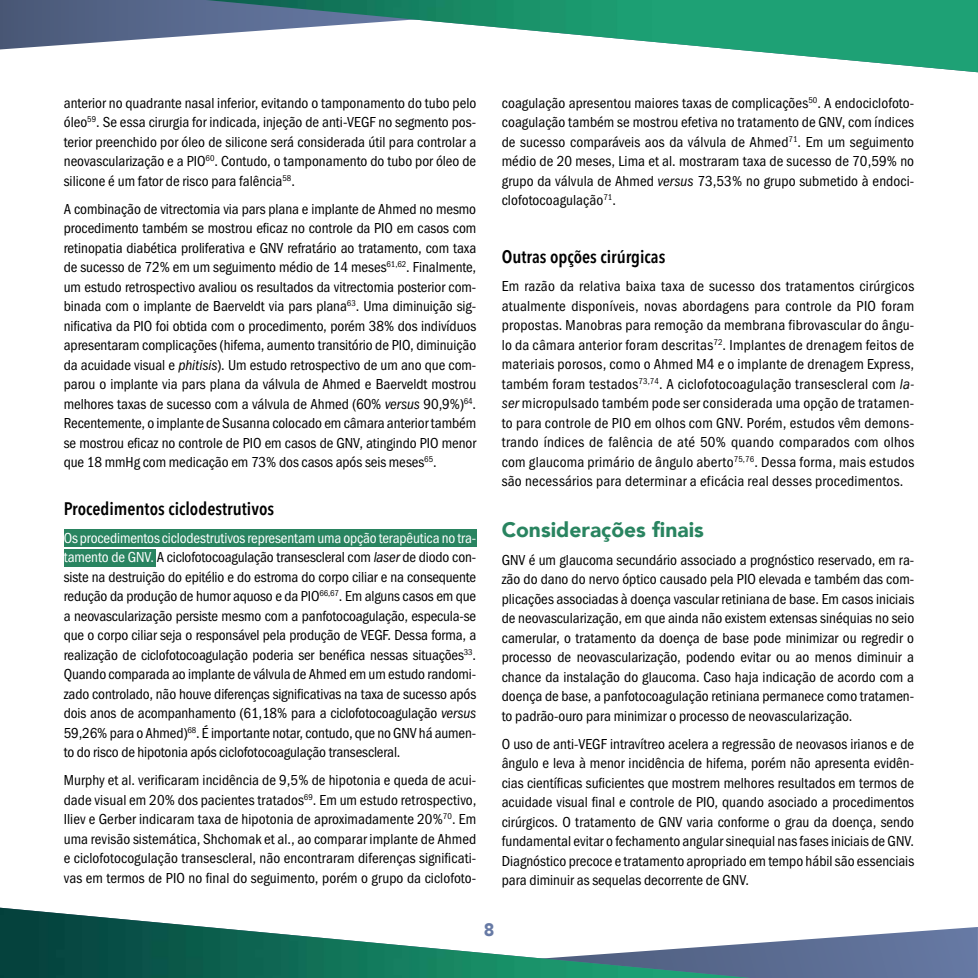
<style>
.page{position:relative;width:978px;height:978px;background:#fff}
.page>*{position:absolute;margin:0;border:0;box-sizing:border-box;transform-origin:0 0}
.t1{font:900 21px "Avenir LT";color:#298460}
.t2{font:600 condensed 18px "Avenir Next LT Pro";color:#000}
.t3{font:900 18px "Avenir LT";color:#677aa5}
.t4{font:15px/19.5px "Franklin Gothic URW Con Boo";color:#000;text-align:justify}
.s1{font-family:"Franklin Gothic URW Con Boo Ita"}
.s2{color:#fff}
</style>
<div class="page">
<div style="left:64px;top:530px;width:412px;height:17px;background:#298460"></div>
<div style="left:64px;top:549px;width:92px;height:17px;background:#298460"></div>
<img style="left:0;top:0;width:978px;height:72px">
<img style="left:0;top:907px;width:978px;height:71px">
<p class="t4" style="left:64px;top:93px;width:414px">anterior no quadrante nasal inferior, evitando o tamponamento do tubo pelo óleo<sup>59</sup>. Se essa cirurgia for indicada, injeção de anti-VEGF no segmento pos&shy;terior preenchido por óleo de silicone será considerada útil para controlar a neovascularização e a PIO<sup>60</sup>. Contudo, o tamponamento do tubo por óleo de silicone é um fator de risco para falência<sup>58</sup>.</p>
<p class="t4" style="left:64px;top:199px;width:414px">A combinação de vitrectomia via pars plana e implante de Ahmed no mesmo procedimento também se mostrou eficaz no controle da PIO em casos com retinopatia diabética proliferativa e GNV refratário ao tratamento, com taxa de sucesso de 72% em um seguimento médio de 14 meses<sup>61,62</sup>. Finalmente, um estudo retrospectivo avaliou os resultados da vitrectomia posterior com&shy;binada com o implante de Baerveldt via pars plana<sup>63</sup>. Uma diminuição sig&shy;nificativa da PIO foi obtida com o procedimento, porém 38% dos indivíduos apresentaram complicações (hifema, aumento transitório de PIO, diminuição da acuidade visual e <span class="s1">phitisis</span>). Um estudo retrospectivo de um ano que com&shy;parou o implante via pars plana da válvula de Ahmed e Baerveldt mostrou melhores taxas de sucesso com a válvula de Ahmed (60% <span class="s1">versus</span> 90,9%)<sup>64</sup>.<br>Recentemente, o implante de Susanna colocado em câmara anterior também se mostrou eficaz no controle de PIO em casos de GNV, atingindo PIO menor que 18 mmHg com medicação em 73% dos casos após seis meses<sup>65</sup>.</p>
<p class="t2" style="left:64px;top:498px;width:212px">Procedimentos ciclodestrutivos</p>
<p class="t4" style="left:64px;top:528px;width:414px"><span class="s2">Os procedimentos ciclodestrutivos representam uma opção terapêutica no tra&shy;tamento de GNV.</span> A ciclofotocoagulação transescleral com <span class="s1">laser</span> de diodo con&shy;siste na destruição do epitélio e do estroma do corpo ciliar e na consequente redução da produção de humor aquoso e da PIO<sup>66,67</sup>. Em alguns casos em que a neovascularização persiste mesmo com a panfotocoagulação, especula-se que o corpo ciliar seja o responsável pela produção de VEGF. Dessa forma, a realização de ciclofotocoagulação poderia ser benéfica nessas situações<sup>33</sup>.<br>Quando comparada ao implante de válvula de Ahmed em um estudo randomi&shy;zado controlado, não houve diferenças significativas na taxa de sucesso após dois anos de acompanhamento (61,18% para a ciclofotocoagulação <span class="s1">versus </span>59,26% para o Ahmed)<sup>68</sup>. É importante notar, contudo, que no GNV há aumen&shy;to do risco de hipotonia após ciclofotocoagulação transescleral.</p>
<p class="t4" style="left:64px;top:770px;width:414px">Murphy et al. verificaram incidência de 9,5% de hipotonia e queda de acui&shy;dade visual em 20% dos pacientes tratados<sup>69</sup>. Em um estudo retrospectivo, Iliev e Gerber indicaram taxa de hipotonia de aproximadamente 20%<sup>70</sup>. Em uma revisão sistemática, Shchomak et al., ao comparar implante de Ahmed e ciclofotocogulação transescleral, não encontraram diferenças significati&shy;vas em termos de PIO no final do seguimento, porém o grupo da ciclofoto-</p>
<p class="t4" style="left:502px;top:93px;width:414px">coagulação apresentou maiores taxas de complicações<sup>50</sup>. A endociclofoto&shy;coagulação também se mostrou efetiva no tratamento de GNV, com índices de sucesso comparáveis aos da válvula de Ahmed<sup>71</sup>. Em um seguimento médio de 20 meses, Lima et al. mostraram taxa de sucesso de 70,59% no grupo da válvula de Ahmed <span class="s1">versus</span> 73,53% no grupo submetido à endoci&shy;clofotocoagulação<sup>71</sup>.</p>
<p class="t2" style="left:502px;top:246px;width:165px">Outras opções cirúrgicas</p>
<p class="t4" style="left:502px;top:276px;width:414px">Em razão da relativa baixa taxa de sucesso dos tratamentos cirúrgicos atualmente disponíveis, novas abordagens para controle da PIO foram propostas. Manobras para remoção da membrana fibrovascular do ângu&shy;lo da câmara anterior foram descritas<sup>72</sup>. Implantes de drenagem feitos de materiais porosos, como o Ahmed M4 e o implante de drenagem Express, também foram testados<sup>73,74</sup>. A ciclofotocoagulação transescleral com <span class="s1">la&shy;ser</span> micropulsado também pode ser considerada uma opção de tratamen&shy;to para controle de PIO em olhos com GNV. Porém, estudos vêm demons&shy;trando índices de falência de até 50% quando comparados com olhos com glaucoma primário de ângulo aberto<sup>75,76</sup>. Dessa forma, mais estudos são necessários para determinar a eficácia real desses procedimentos.</p>
<h1 class="t1" style="left:502px;top:517px;width:204px">Considerações finais</h1>
<p class="t4" style="left:502px;top:550px;width:414px">GNV é um glaucoma secundário associado a prognóstico reservado, em ra&shy;zão do dano do nervo óptico causado pela PIO elevada e também das com&shy;plicações associadas à doença vascular retiniana de base. Em casos iniciais de neovascularização, em que ainda não existem extensas sinéquias no seio camerular, o tratamento da doença de base pode minimizar ou regredir o processo de neovascularização, podendo evitar ou ao menos diminuir a chance da instalação do glaucoma. Caso haja indicação de acordo com a doença de base, a panfotocoagulação retiniana permanece como tratamen&shy;to padrão-ouro para minimizar o processo de neovascularização.</p>
<p class="t4" style="left:502px;top:734px;width:414px">O uso de anti-VEGF intravítreo acelera a regressão de neovasos irianos e de ângulo e leva à menor incidência de hifema, porém não apresenta evidên&shy;cias científicas suficientes que mostrem melhores resultados em termos de acuidade visual final e controle de PIO, quando asociado a procedimentos cirúrgicos. O tratamento de GNV varia conforme o grau da doença, sendo fundamental evitar o fechamento angular sinequial nas fases iniciais de GNV.<br>Diagnóstico precoce e tratamento apropriado em tempo hábil são essenciais para diminuir as sequelas decorrente de GNV.</p>
<p class="t3" style="left:484px;top:919px;width:12px">8</p>
</div>
